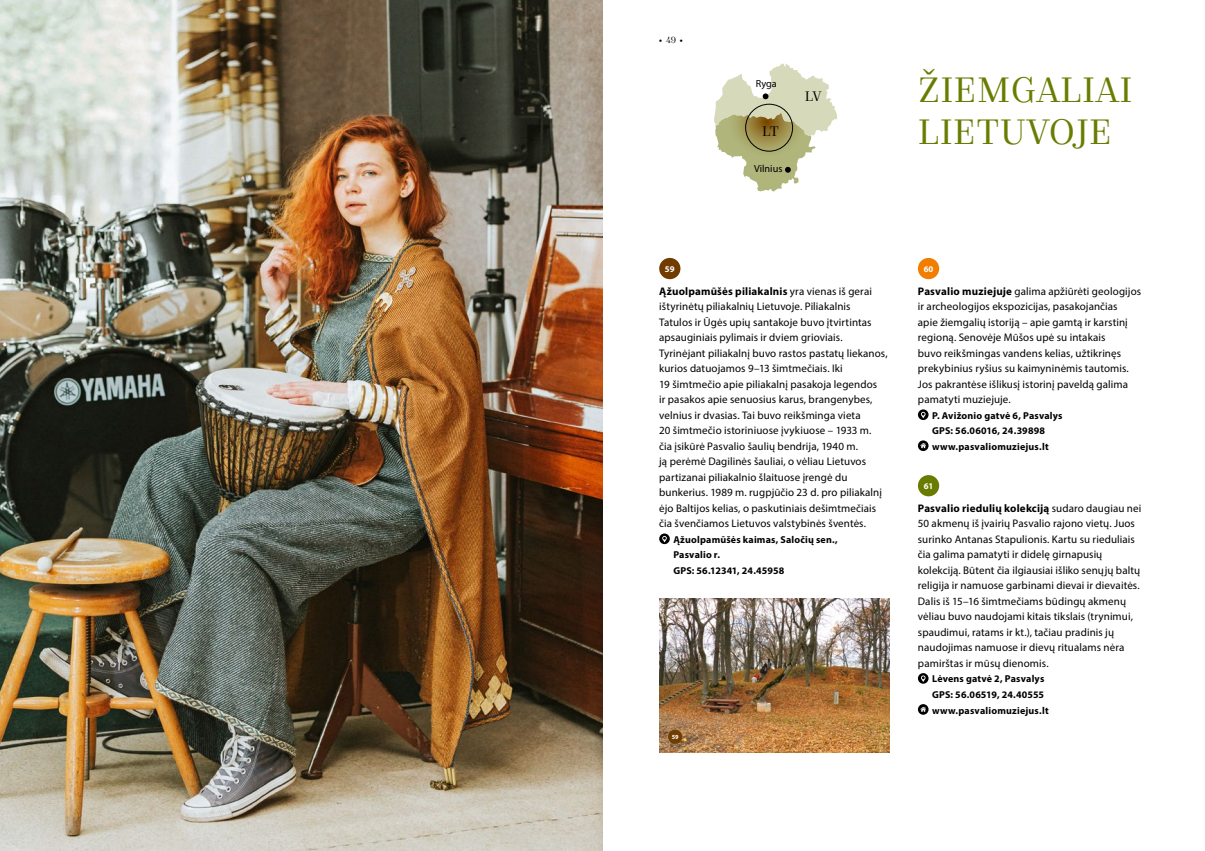
<style>
.page{position:relative;width:1205px;height:851px;background:#fff}
.page>*{position:absolute;margin:0;border:0;box-sizing:border-box;transform-origin:0 0}
.t1{font:500 35px/42px "TT Pubs";letter-spacing:.005em;color:#6a7c00}
.t2{font:500 13.75px "TT Pubs";color:#000}
.t3{font:11px/15.5px "Myriad Pro";letter-spacing:.01em;color:#000}
.t4{font:10.25px "Myriad Pro";color:#000}
.t5{font:700 10px/15.5px "Myriad Pro";letter-spacing:.02em;color:#000}
.t6{font:700 8.75px "Myriad Pro";color:#fff}
.t7{font:700 8.75px "Myriad Pro";color:#000}
.t8{font:700 6.25px "Myriad Pro";color:#fff}
.s1{font-family:"TT Pubs";font-weight:500}
.s2{font-weight:700}
</style>
<div class="page">
<div style="left:659px;top:258px;width:21px;height:21px;background:#703c00;border-radius:50%"></div>
<svg style="left:659px;top:533px;width:11px;height:11px"></svg>
<img style="left:659px;top:598px;width:230px;height:154px">
<div style="left:918px;top:258px;width:21px;height:21px;background:#f17e00;border-radius:50%"></div>
<svg style="left:918px;top:409px;width:10px;height:11px"></svg>
<svg style="left:918px;top:440px;width:10px;height:11px"></svg>
<div style="left:918px;top:475px;width:21px;height:21px;background:#6a7c00;border-radius:50%"></div>
<svg style="left:918px;top:673px;width:10px;height:10px"></svg>
<svg style="left:918px;top:704px;width:10px;height:10px"></svg>
<div style="left:668px;top:729px;width:14px;height:14px;background:#703c00;border-radius:50%"></div>
<svg style="left:714px;top:63px;width:123px;height:128px"></svg>
<div style="left:745px;top:104px;width:48px;height:47px;border:1px solid #000;border-radius:50%"></div>
<img style="left:0;top:0;width:602px;height:850px">
<p class="t7" style="left:659px;top:34px;width:25px">• <span class="s1">49</span> •</p>
<p class="t4" style="left:756px;top:77px;width:23px">Ryga</p>
<p class="t2" style="left:762px;top:123px;width:9px">LT</p>
<p class="t4" style="left:754px;top:163px;width:30px">Vilnius</p>
<p class="t2" style="left:805px;top:87px;width:18px">LV</p>
<h1 class="t1" style="left:918px;top:69px;width:216px">ŽIEMGALIAI<br>LIETUVOJE</h1>
<p class="t6" style="left:665px;top:263px;width:11px">59</p>
<p class="t3" style="left:659px;top:283px;width:230px"><span class="s2">Ąžuolpamūšės piliakalnis</span> yra vienas iš gerai ištyrinėtų piliakalnių Lietuvoje. Piliakalnis<br>Tatulos ir Ūgės upių santakoje buvo įtvirtintas apsauginiais pylimais ir dviem grioviais.<br>Tyrinėjant piliakalnį buvo rastos pastatų liekanos, kurios datuojamos 9–13 šimtmečiais. Iki<br>19 šimtmečio apie piliakalnį pasakoja legendos<br>ir pasakos apie senuosius karus, brangenybes, velnius ir dvasias. Tai buvo reikšminga vieta<br>20 šimtmečio istoriniuose įvykiuose – 1933 m.<br>čia įsikūrė Pasvalio šaulių bendrija, 1940 m.<br>ją perėmė Dagilinės šauliai, o vėliau Lietuvos partizanai piliakalnio šlaituose įrengė du bunkerius. 1989 m. rugpjūčio 23 d. pro piliakalnį ėjo Baltijos kelias, o paskutiniais dešimtmečiais čia švenčiamos Lietuvos valstybinės šventės.</p>
<p class="t5" style="left:673px;top:531px;width:166px">Ąžuolpamūšės kaimas, Saločių sen.,<br>Pasvalio r.<br>GPS: 56.12341, 24.45958</p>
<p class="t8" style="left:672px;top:732px;width:8px">59</p>
<p class="t6" style="left:923px;top:263px;width:11px">60</p>
<p class="t3" style="left:918px;top:283px;width:225px"><span class="s2">Pasvalio muziejuje</span> galima apžiūrėti geologijos ir archeologijos ekspozicijas, pasakojančias<br>apie žiemgalių istoriją – apie gamtą ir karstinį regioną. Senovėje Mūšos upė su intakais<br>buvo reikšmingas vandens kelias, užtikrinęs prekybinius ryšius su kaimyninėmis tautomis.<br>Jos pakrantėse išlikusį istorinį paveldą galima pamatyti muziejuje.</p>
<p class="t5" style="left:932px;top:407px;width:132px">P. Avižonio gatvė 6, Pasvalys<br>GPS: 56.06016, 24.39898 www.pasvaliomuziejus.lt</p>
<p class="t6" style="left:923px;top:480px;width:11px">61</p>
<p class="t3" style="left:918px;top:500px;width:225px"><span class="s2">Pasvalio riedulių kolekciją</span> sudaro daugiau nei 50 akmenų iš įvairių Pasvalio rajono vietų. Juos surinko Antanas Stapulionis. Kartu su rieduliais čia galima pamatyti ir didelę girnapusių kolekciją. Būtent čia ilgiausiai išliko senųjų baltų religija ir namuose garbinami dievai ir dievaitės.<br>Dalis iš 15–16 šimtmečiams būdingų akmenų vėliau buvo naudojami kitais tikslais (trynimui, spaudimui, ratams ir kt.), tačiau pradinis jų naudojimas namuose ir dievų ritualams nėra pamirštas ir mūsų dienomis.</p>
<p class="t5" style="left:932px;top:671px;width:118px">Lėvens gatvė 2, Pasvalys<br>GPS: 56.06519, 24.40555 www.pasvaliomuziejus.lt</p>
</div>
